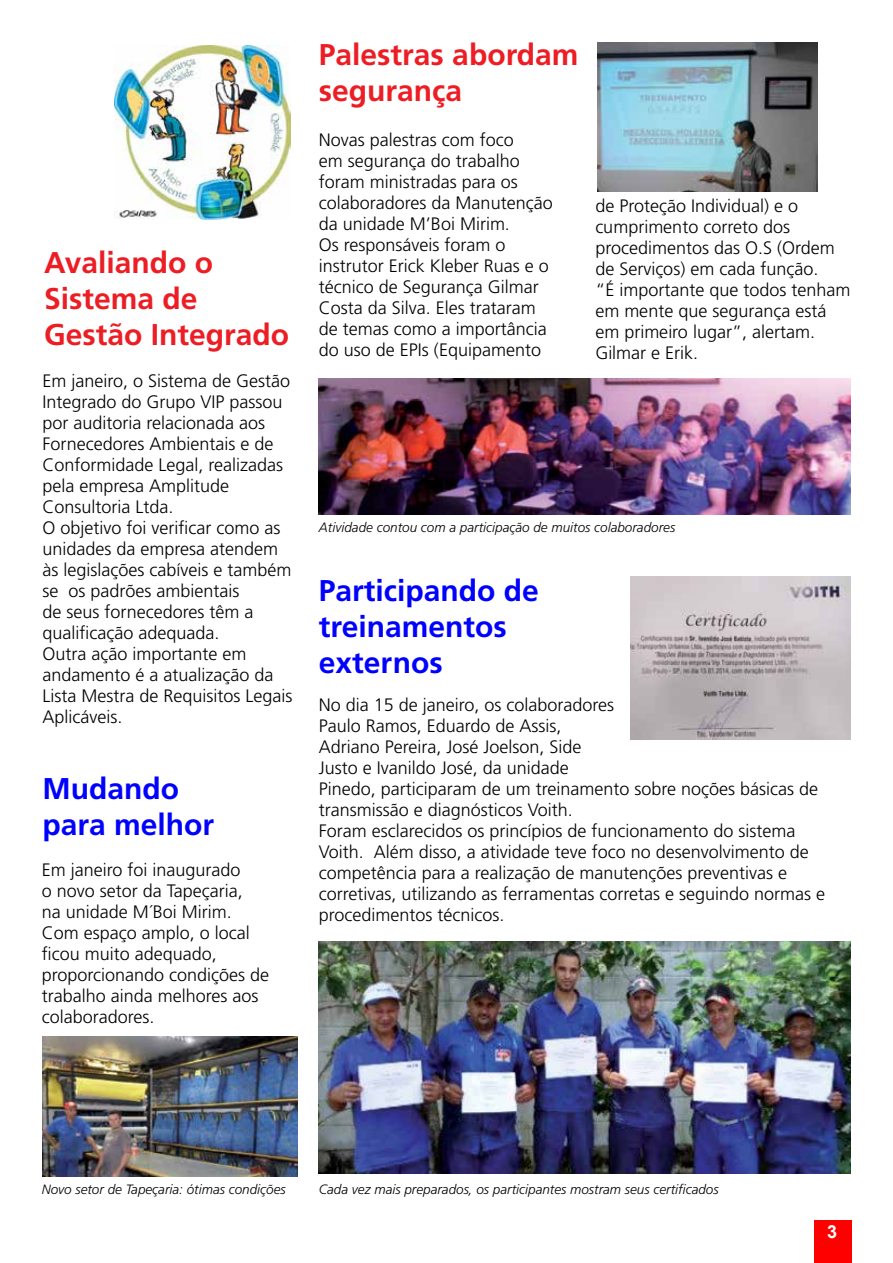
<style>
.page{position:relative;width:893px;height:1263px;background:#fff}
.page>*{position:absolute;margin:0;border:0;box-sizing:border-box;transform-origin:0 0}
.t1{font:700 30px/36px "Frutiger";color:#ed1d24}
.t2{font:700 30px/36px "Frutiger";color:#00f}
.t3{font:300 18px/21px "Frutiger";color:#000}
.t4{font:700 18px "Arial";color:#fff}
.t5{font:italic 300 13.5px "Frutiger";color:#000}
</style>
<div class="page">
<div style="left:815px;top:1220px;width:37px;height:43px;background:#f00"></div>
<img style="left:114px;top:46px;width:176px;height:174px">
<img style="left:598px;top:43px;width:219px;height:148px">
<img style="left:319px;top:942px;width:531px;height:231px">
<img style="left:631px;top:577px;width:219px;height:162px">
<img style="left:43px;top:1036px;width:255px;height:141px">
<img style="left:319px;top:378px;width:532px;height:136px">
<h1 class="t1" style="left:44px;top:245px;width:247px">Avaliando o<br>Sistema de<br>Gestão Integrado</h1>
<p class="t3" style="left:43px;top:370px;width:252px">Em janeiro, o Sistema de Gestão<br>Integrado do Grupo VIP passou por auditoria relacionada aos<br>Fornecedores Ambientais e de<br>Conformidade Legal, realizadas pela empresa Amplitude<br>Consultoria Ltda.<br>O objetivo foi verificar como as unidades da empresa atendem às legislações cabíveis e também se os padrões ambientais<br>de seus fornecedores têm a qualificação adequada.<br>Outra ação importante em andamento é a atualização da<br>Lista Mestra de Requisitos Legais<br>Aplicáveis.</p>
<h1 class="t2" style="left:43px;top:770px;width:173px">Mudando para melhor</h1>
<p class="t3" style="left:42px;top:859px;width:229px">Em janeiro foi inaugurado<br>o novo setor da Tapeçaria,<br>na unidade M´Boi Mirim.<br>Com espaço amplo, o local ficou muito adequado, proporcionando condições de trabalho ainda melhores aos colaboradores.</p>
<h1 class="t1" style="left:319px;top:37px;width:261px">Palestras abordam segurança</h1>
<p class="t3" style="left:319px;top:130px;width:235px">Novas palestras com foco<br>em segurança do trabalho foram ministradas para os colaboradores da Manutenção da unidade M’Boi Mirim.<br>Os responsáveis foram o instrutor Erick Kleber Ruas e o técnico de Segurança Gilmar<br>Costa da Silva. Eles trataram de temas como a importância do uso de EPIs (Equipamento</p>
<p class="t3" style="left:595px;top:195px;width:257px">de Proteção Individual) e o cumprimento correto dos procedimentos das O.S (Ordem de Serviços) em cada função.<br>“É importante que todos tenham em mente que segurança está em primeiro lugar”, alertam.<br>Gilmar e Erik.</p>
<p class="t5" style="left:319px;top:520px;width:358px">Atividade contou com a participação de muitos colaboradores</p>
<h1 class="t2" style="left:319px;top:573px;width:222px">Participando de treinamentos externos</h1>
<p class="t3" style="left:319px;top:695px;width:508px">No dia 15 de janeiro, os colaboradores<br>Paulo Ramos, Eduardo de Assis,<br>Adriano Pereira, José Joelson, Side<br>Justo e Ivanildo José, da unidade<br>Pinedo, participaram de um treinamento sobre noções básicas de transmissão e diagnósticos Voith.<br>Foram esclarecidos os princípios de funcionamento do sistema Voith. Além disso, a atividade teve foco no desenvolvimento de competência para a realização de manutenções preventivas e corretivas, utilizando as ferramentas corretas e seguindo normas e procedimentos técnicos.</p>
<p class="t5" style="left:42px;top:1181px;width:246px">Novo setor de Tapeçaria: ótimas condições</p>
<p class="t5" style="left:319px;top:1181px;width:401px">Cada vez mais preparados, os participantes mostram seus certificados</p>
<p class="t4" style="left:827px;top:1220px;width:12px">3</p>
</div>
